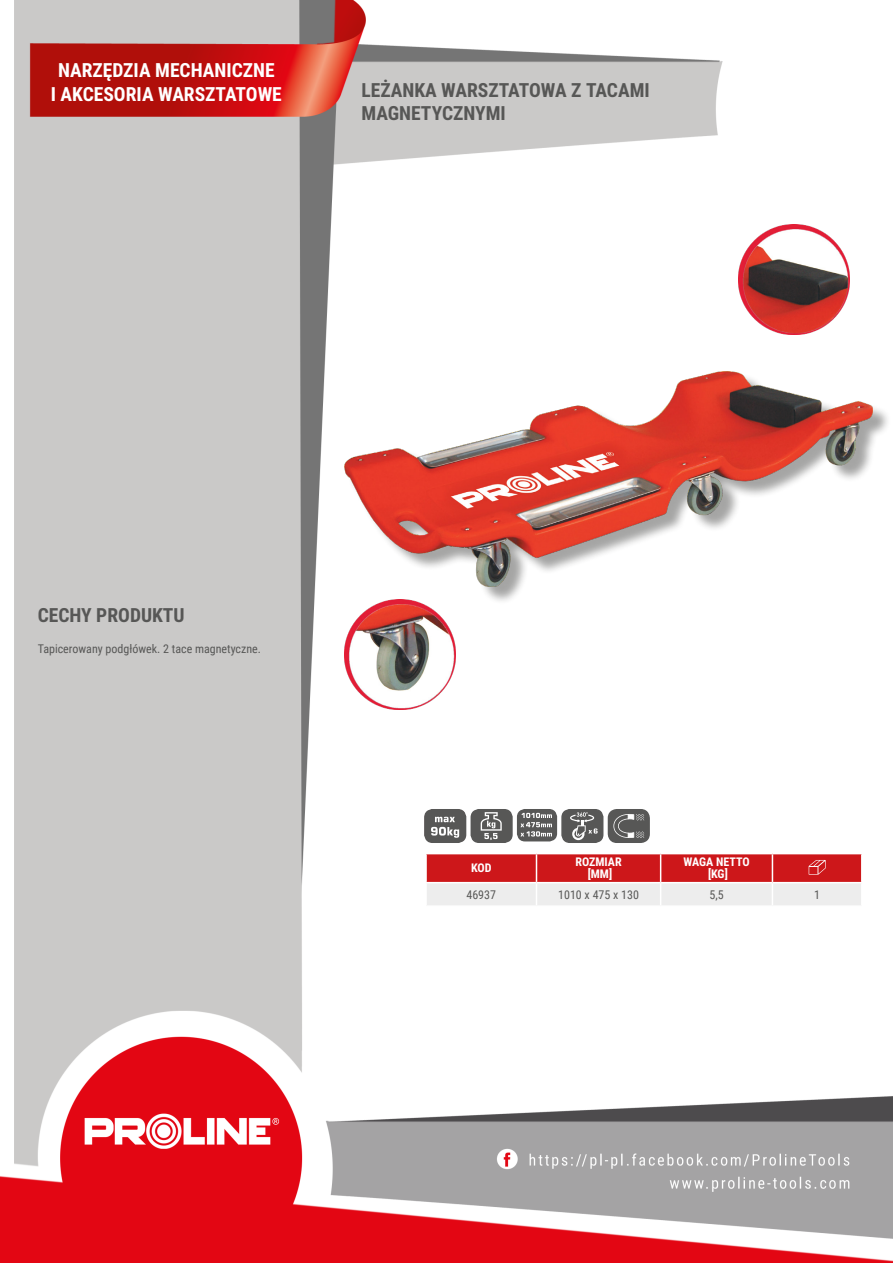
<style>
.page{position:relative;width:893px;height:1263px;background:#fff}
.page>*{position:absolute;margin:0;border:0;box-sizing:border-box;transform-origin:0 0}
.NagĹ_Ăłwek{font:700 19.5px/23.4px "Roboto Condensed";color:#fff;text-align:center}
.Lewo_bez_dzielenia{font:700 19.5px/23.4px "Roboto Condensed";color:#575756}
.MateriaĹ__CECHY{font:700 19.5px "Roboto Condensed";color:#575756}
.Opisy{font:12px "Roboto Condensed";color:#575756}
.Ĺšrodek_bez_dzieleni{font:700 12px "Roboto Condensed";color:#fff}
.Center{font:12px "Roboto Condensed";color:#575756}
.Ĺšrodek__wymuszenie{font:700 12px "Roboto Condensed";color:#fff}
.Indeks{font:12px "Roboto Condensed";color:#575756}
.Tabelka_nagĹ_Ăłwek{font:700 12px "Roboto Condensed";color:#fff}
</style>
<div class="page">
<img style="left:0;top:0;width:893px;height:1263px">
<div style="left:348px;top:373px;width:543px;height:232px;background:#fff"></div>
<img style="left:345px;top:371px;width:527px;height:215px">
<hr style="left:425px;top:854px;width:2px;height:28px;background:#fff">
<hr style="left:425px;top:883px;width:2px;height:22px;background:#fff">
<hr style="left:772px;top:853px;width:91px;height:1px;background:#fff">
<hr style="left:425px;top:853px;width:111px;height:1px;background:#fff">
<hr style="left:425px;top:882px;width:111px;height:1px;background:#fff">
<hr style="left:772px;top:882px;width:91px;height:1px;background:#fff">
<hr style="left:425px;top:905px;width:111px;height:2px;background:#fff">
<hr style="left:536px;top:905px;width:125px;height:2px;background:#fff">
<hr style="left:661px;top:905px;width:111px;height:2px;background:#fff">
<hr style="left:772px;top:905px;width:91px;height:2px;background:#fff">
<svg style="left:426px;top:853px;width:436px;height:52px;background:#dd7f80"></svg>
<div style="left:425px;top:810px;width:41px;height:32px;background:#575756;border-radius:8px"></div>
<div style="left:424px;top:809px;width:42px;height:34px;border:1px solid #575756;border-radius:8px"></div>
<svg style="left:431px;top:817px;width:28px;height:21px"></svg>
<div style="left:471px;top:810px;width:41px;height:32px;background:#575756;border-radius:8px"></div>
<div style="left:471px;top:809px;width:42px;height:34px;border:1px solid #575756;border-radius:8px"></div>
<svg style="left:481px;top:812px;width:21px;height:28px"></svg>
<div style="left:518px;top:810px;width:38px;height:31px;background:#575756;border-radius:7px"></div>
<div style="left:517px;top:809px;width:40px;height:32px;border:1px solid #575756;border-radius:7px"></div>
<svg style="left:520px;top:813px;width:32px;height:23px"></svg>
<div style="left:562px;top:810px;width:41px;height:32px;background:#575756;border-radius:8px"></div>
<div style="left:561px;top:809px;width:42px;height:34px;border:1px solid #575756;border-radius:8px"></div>
<svg style="left:570px;top:812px;width:28px;height:27px"></svg>
<div style="left:608px;top:810px;width:41px;height:32px;background:#575756;border-radius:8px"></div>
<div style="left:608px;top:809px;width:42px;height:34px;border:1px solid #575756;border-radius:8px"></div>
<svg style="left:613px;top:814px;width:31px;height:24px"></svg>
<img style="left:345px;top:599px;width:110px;height:111px">
<img style="left:738px;top:224px;width:111px;height:111px">
<p class="NagĹ_Ăłwek" style="left:51px;top:58px;width:233px">NARZĘDZIA MECHANICZNE<br>I AKCESORIA WARSZTATOWE</p>
<p class="Lewo_bez_dzielenia" style="left:361px;top:77px;width:290px">LEŻANKA WARSZTATOWA Z TACAMI<br>MAGNETYCZNYMI</p>
<p class="MateriaĹ__CECHY" style="left:38px;top:601px;width:148px">CECHY PRODUKTU</p>
<p class="Opisy" style="left:38px;top:640px;width:225px">Tapicerowany podgłówek. 2 tace magnetyczne.</p>
<p class="Tabelka_nagĹ_Ăłwek" style="left:471px;top:860px;width:22px">KOD</p>
<p class="Ĺšrodek_bez_dzieleni" style="left:575px;top:854px;width:48px">ROZMIAR</p>
<p class="Ĺšrodek__wymuszenie" style="left:588px;top:866px;width:26px">[MM]</p>
<p class="Ĺšrodek_bez_dzieleni" style="left:683px;top:854px;width:68px">WAGA NETTO</p>
<p class="Ĺšrodek__wymuszenie" style="left:708px;top:866px;width:21px">[KG]</p>
<p class="Indeks" style="left:466px;top:886px;width:31px">46937</p>
<p class="Center" style="left:558px;top:886px;width:82px">1010 x 475 x 130</p>
<p class="Center" style="left:709px;top:886px;width:16px">5,5</p>
<p class="Center" style="left:814px;top:886px;width:7px">1</p>
</div>
